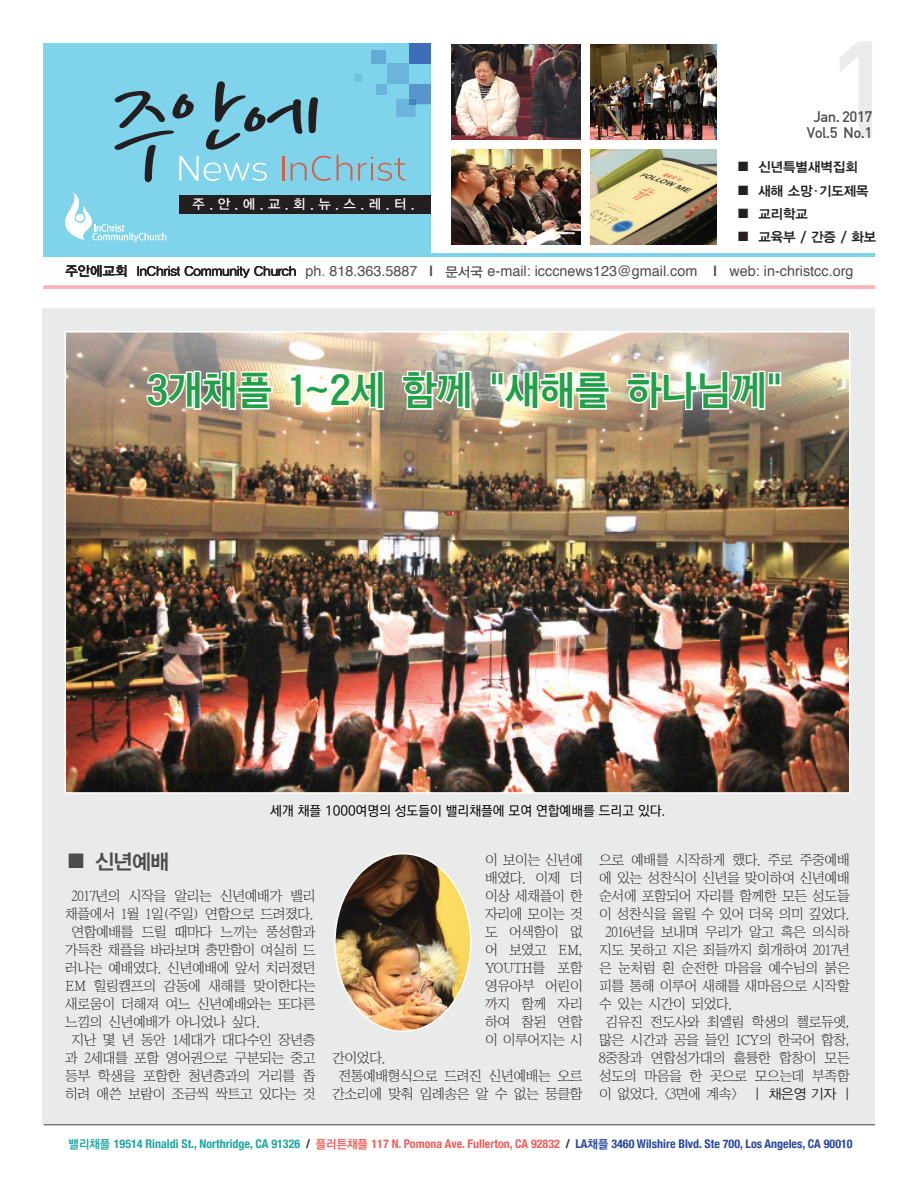
<style>
.page{position:relative;width:918px;height:1188px;background:#fff}
.page>*{position:absolute;margin:0;border:0;box-sizing:border-box;transform-origin:0 0}
.t1{font:500 135px "DIN";color:#231f20}
.t2{font:39px "Jatgbv 50";letter-spacing:-.025em;color:#21a048}
.t3{font:21px "YDIYGO340";color:#4b4c4d}
.t4{font:500 15px "DIN";letter-spacing:-.04em;color:#4b4c4d}
.t5{font:14.4px "Helvetica";color:#4b4c4d}
.t6{font:13.8px/18px "Jabmlv 50";letter-spacing:-.025em;color:#231f20;text-align:justify}
.t7{font:13.8px "YDIYGO320";color:#231f20}
.t8{font:13.5px "YDIYGO340";color:#231f20}
.t9{font:13.5px "Ko Pub Dotum PM";color:#000}
.t10{font:13.5px "YDIYGO330";color:#fff}
.t11{font:700 condensed 12px "Helvetica Neue";color:#28489e}
.s1{font-family:"Jatmbv 50"}
.s2{font-family:"YDIYGO330";font-size:13.5px;color:#231f20}
.s3{font-weight:700}
.s4{font-family:"YDIYGO330";font-size:13.5px}
.s5{font-family:"Ko Pub Dotum PB";font-weight:400;font-stretch:normal;color:#1fa4a3}
.s6{color:#1fa4a3}
.s7{color:#231f20}
.s8{font-family:"Ko Pub Dotum PB";font-weight:400;font-stretch:normal;color:#f15e59}
.s9{color:#f15e59}
.s10{font-family:"Ko Pub Dotum PB";font-weight:400;font-stretch:normal}
</style>
<div class="page">
<div style="left:42px;top:309px;width:833px;height:816px;background:#e9eaea"></div>
<img style="left:452px;top:44px;width:48px;height:95px">
<img style="left:612px;top:44px;width:105px;height:96px">
<img style="left:612px;top:149px;width:105px;height:96px">
<img style="left:473px;top:150px;width:27px;height:94px">
<hr style="left:44px;top:1125px;width:831px;height:1px;background:#231f20">
<img style="left:68px;top:334px;width:779px;height:457px">
<img style="left:337px;top:856px;width:132px;height:174px">
<div style="left:497px;top:372px;width:7px;height:14px;border:3px solid #fff"></div>
<div style="left:491px;top:372px;width:6px;height:14px;border:3px solid #fff"></div>
<img style="left:500px;top:44px;width:112px;height:367px">
<svg style="left:625px;top:369px;width:142px;height:43px;background:#dbd3c8"></svg>
<div style="left:774px;top:372px;width:7px;height:14px;border:3px solid #fff"></div>
<div style="left:768px;top:372px;width:7px;height:14px;border:3px solid #fff"></div>
<div style="left:43px;top:43px;width:388px;height:213px;background:#7fd3eb"></div>
<div style="left:409px;top:43px;width:22px;height:21px;background:#3d6eb7"></div>
<div style="left:371px;top:50px;width:15px;height:14px;background:#64aad6"></div>
<div style="left:387px;top:64px;width:22px;height:20px;background:#6bb4db"></div>
<div style="left:354px;top:75px;width:8px;height:7px;background:#72bfe0"></div>
<hr style="left:363px;top:253px;width:512px;height:3px;background:#7fd3eb">
<svg style="left:43px;top:285px;width:832px;height:4px;background:#f7b8ba"></svg>
<svg style="left:55px;top:80px;width:418px;height:331px"></svg>
<h1 class="t1" style="left:824px;top:2px;width:73px">1</h1>
<p class="t4" style="left:813px;top:107px;width:61px">Jan. 2017</p>
<p class="t4" style="left:807px;top:123px;width:67px">Vol.5 No.1</p>
<p class="t10" style="left:192px;top:196px;width:224px">주.안.에.교.회.뉴.스.레.터.</p>
<p class="t8" style="left:738px;top:159px;width:121px">■ 신년특별새벽집회</p>
<p class="t8" style="left:738px;top:183px;width:132px">■ 새해 소망<span class="s1">·</span>기도제목</p>
<p class="t8" style="left:738px;top:206px;width:71px">■ 교리학교</p>
<p class="t8" style="left:738px;top:229px;width:140px">■ 교육부/간증/화보</p>
<p class="t5" style="left:65px;top:260px;width:790px"><span class="s2">주안에교회 InChrist Community Church</span> ph. 818.363.5887 <span class="s3">|</span> <span class="s4">문서국</span> e-mail: icccnews123@gmail.com <span class="s3">|</span> web: in-christcc.org</p>
<h2 class="t2" style="left:146px;top:371px;width:638px">3개채플 1~2세 함께 "새해를 하나님께"</h2>
<p class="t9" style="left:270px;top:804px;width:397px">세개 채플 1000여명의 성도들이 밸리채플에 모여 연합예배를 드리고 있다.</p>
<h3 class="t3" style="left:68px;top:850px;width:103px">■ 신년예배</h3>
<p class="t6" style="left:71px;top:887px;width:246px">2017년의 시작을 알리는 신년예배가 밸리</p>
<p class="t6" style="left:65px;top:905px;width:250px">채플에서 1월 1일(주일) 연합으로 드려졌다.</p>
<p class="t6" style="left:71px;top:923px;width:246px">연합예배를 드릴 때마다 느끼는 풍성함과</p>
<p class="t6" style="left:65px;top:941px;width:252px">가득찬 채플을 바라보며 충만함이 여실히 드</p>
<p class="t6" style="left:65px;top:959px;width:252px">러나는 예배였다. 신년예배에 앞서 치러졌던</p>
<p class="t6" style="left:65px;top:977px;width:252px">EM 힐링캠프의 감동에 새해를 맞이한다는</p>
<p class="t6" style="left:65px;top:995px;width:252px">새로움이 더해져 여느 신년예배와는 또다른</p>
<p class="t6" style="left:65px;top:1013px;width:196px">느낌의 신년예배가 아니었나 싶다.</p>
<p class="t6" style="left:71px;top:1031px;width:246px">지난 몇 년 동안 1세대가 대다수인 장년층</p>
<p class="t6" style="left:65px;top:1049px;width:252px">과 2세대를 포함 영어권으로 구분되는 중고</p>
<p class="t6" style="left:65px;top:1067px;width:252px">등부 학생을 포함한 청년층과의 거리를 좁</p>
<p class="t6" style="left:65px;top:1085px;width:252px">히려 애쓴 보람이 조금씩 싹트고 있다는 것</p>
<p class="t6" style="left:485px;top:851px;width:99px">이 보이는 신년예 배였다. 이제 더 이상 세채플이 한 자리에 모이는 것 도 어색함이 없 어 보였고 EM, YOUTH를 포함 영유아부 어린이 까지 함께 자리 하여 참된 연합 이 이루어지는 시</p>
<p class="t6" style="left:332px;top:1049px;width:55px">간이었다.</p>
<p class="t6" style="left:338px;top:1067px;width:246px">전통예배형식으로 드려진 신년예배는 오르</p>
<p class="t6" style="left:332px;top:1085px;width:252px">간소리에 맞춰 입례송은 알 수 없는 뭉클함</p>
<p class="t6" style="left:599px;top:851px;width:252px">으로 예배를 시작하게 했다. 주로 주중예배</p>
<p class="t6" style="left:599px;top:869px;width:252px">에 있는 성찬식이 신년을 맞이하여 신년예배</p>
<p class="t6" style="left:599px;top:887px;width:252px">순서에 포함되어 자리를 함께한 모든 성도들</p>
<p class="t6" style="left:599px;top:905px;width:252px">이 성찬식을 올릴 수 있어 더욱 의미 깊었다.</p>
<p class="t6" style="left:605px;top:923px;width:246px">2016년을 보내며 우리가 알고 혹은 의식하</p>
<p class="t6" style="left:599px;top:941px;width:252px">지도 못하고 지은 죄들까지 회개하여 2017년</p>
<p class="t6" style="left:599px;top:959px;width:252px">은 눈처럼 흰 순전한 마음을 예수님의 붉은</p>
<p class="t6" style="left:599px;top:977px;width:252px">피를 통해 이루어 새해를 새마음으로 시작할</p>
<p class="t6" style="left:599px;top:995px;width:135px">수 있는 시간이 되었다.</p>
<p class="t6" style="left:605px;top:1013px;width:246px">김유진 전도사와 최엘림 학생의 첼로듀엣,</p>
<p class="t6" style="left:599px;top:1031px;width:252px">많은 시간과 공을 들인 ICY의 한국어 합창,</p>
<p class="t6" style="left:599px;top:1049px;width:252px">8중창과 연합성가대의 훌륭한 합창이 모든</p>
<p class="t6" style="left:599px;top:1067px;width:252px">성도의 마음을 한 곳으로 모으는데 부족함</p>
<p class="t6" style="left:599px;top:1085px;width:140px">이 없었다. &lt;3면에 계속&gt;</p>
<p class="t7" style="left:755px;top:1086px;width:96px">| 채은영 기자 |</p>
<p class="t11" style="left:69px;top:1134px;width:786px"><span class="s5">밸리채플</span> <span class="s6">19514 Rinaldi St., Northridge, CA 91326</span> <span class="s7">/</span> <span class="s8">플러튼채플</span> <span class="s9">117 N. Pomona Ave. Fullerton, CA 92832</span> <span class="s7">/</span> LA<span class="s10">채플</span> 3460 Wilshire Blvd. Ste 700, Los Angeles, CA 90010</p>
</div>
